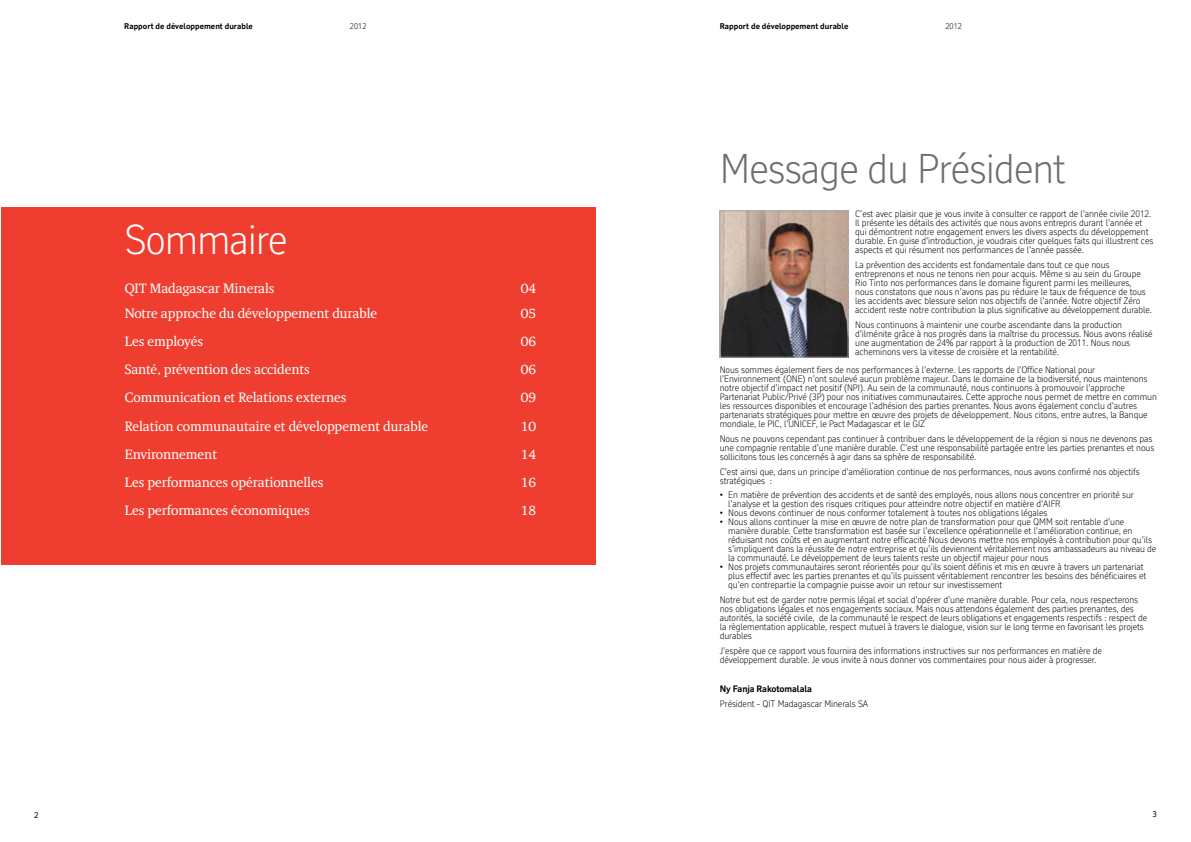
<style>
.page{position:relative;width:1191px;height:842px;background:#fff}
.page>*{position:absolute;margin:0;border:0;box-sizing:border-box;transform-origin:0 0}
.t1{font:300 40px "RT Vickerman";letter-spacing:-.03em;color:#6d6e71}
.t2{font:300 40px "RT Vickerman";letter-spacing:-.03em;color:#fff}
.t3{font:14px "RT Albanese";letter-spacing:-.01em;color:#fff}
.t4{font:300 9px/9px "RT Vickerman";letter-spacing:-.01em;color:#000}
.t5{font:700 9px "RT Vickerman";letter-spacing:-.01em;color:#000}
.t6{font:700 8px "RT Vickerman";color:#000}
.t7{font:300 8px "RT Vickerman";color:#000}
.t8{font:8px "RT Vickerman";color:#000}
</style>
<div class="page">
<div style="left:1px;top:208px;width:594px;height:357px;background:#ef3e2f"></div>
<img style="left:721px;top:212px;width:125px;height:144px">
<div style="left:719px;top:210px;width:129px;height:148px;border:1px solid #a7a9ac"></div>
<p class="t6" style="left:124px;top:21px;width:130px">Rapport de développement durable</p>
<p class="t7" style="left:350px;top:21px;width:18px">2012</p>
<p class="t6" style="left:720px;top:21px;width:130px">Rapport de développement durable</p>
<p class="t7" style="left:945px;top:21px;width:18px">2012</p>
<h1 class="t2" style="left:125px;top:216px;width:164px">Sommaire</h1>
<h2 class="t3" style="left:125px;top:280px;width:151px">QIT Madagascar Minerals</h2>
<h2 class="t3" style="left:521px;top:280px;width:17px">04</h2>
<h2 class="t3" style="left:125px;top:305px;width:254px">Notre approche du développement durable</h2>
<h2 class="t3" style="left:521px;top:305px;width:17px">05</h2>
<h2 class="t3" style="left:125px;top:333px;width:80px">Les employés</h2>
<h2 class="t3" style="left:521px;top:333px;width:17px">06</h2>
<h2 class="t3" style="left:125px;top:362px;width:187px">Santé, prévention des accidents</h2>
<h2 class="t3" style="left:521px;top:362px;width:17px">06</h2>
<h2 class="t3" style="left:125px;top:390px;width:223px">Communication et Relations externes</h2>
<h2 class="t3" style="left:521px;top:390px;width:17px">09</h2>
<h2 class="t3" style="left:125px;top:418px;width:305px">Relation communautaire et développement durable</h2>
<h2 class="t3" style="left:521px;top:418px;width:17px">10</h2>
<h2 class="t3" style="left:125px;top:446px;width:94px">Environnement</h2>
<h2 class="t3" style="left:521px;top:446px;width:17px">14</h2>
<h2 class="t3" style="left:125px;top:474px;width:200px">Les performances opérationnelles</h2>
<h2 class="t3" style="left:521px;top:474px;width:17px">16</h2>
<h2 class="t3" style="left:125px;top:502px;width:187px">Les performances économiques</h2>
<h2 class="t3" style="left:521px;top:502px;width:17px">18</h2>
<h1 class="t1" style="left:720px;top:144px;width:348px">Message du Président</h1>
<p class="t4" style="left:855px;top:210px;width:300px">C’est avec plaisir que je vous invite à consulter ce rapport de l’année civile 2012.<br>Il présente les détails des activités que nous avons entrepris durant l’année et qui démontrent notre engagement envers les divers aspects du développement durable. En guise d’introduction, je voudrais citer quelques faits qui illustrent ces aspects et qui résument nos performances de l’année passée.</p>
<p class="t4" style="left:855px;top:260px;width:298px">La prévention des accidents est fondamentale dans tout ce que nous entreprenons et nous ne tenons rien pour acquis. Même si au sein du Groupe Rio Tinto nos performances dans le domaine figurent parmi les meilleures,<br>nous constatons que nous n’avons pas pu réduire le taux de fréquence de tous les accidents avec blessure selon nos objectifs de l’année. Notre objectif Zéro accident reste notre contribution la plus significative au développement durable.</p>
<p class="t4" style="left:855px;top:320px;width:299px">Nous continuons à maintenir une courbe ascendante dans la production d’ilménite grâce à nos progrès dans la maîtrise du processus. Nous avons réalisé une augmentation de 24% par rapport à la production de 2011. Nous nous acheminons vers la vitesse de croisière et la rentabilité.</p>
<p class="t4" style="left:720px;top:365px;width:438px">Nous sommes également fiers de nos performances à l’externe. Les rapports de l’Office National pour l’Environnement (ONE) n’ont soulevé aucun problème majeur. Dans le domaine de la biodiversité, nous maintenons notre objectif d’impact net positif (NPI). Au sein de la communauté, nous continuons à promouvoir l’approche Partenariat Public/Privé (3P) pour nos initiatives communautaires. Cette approche nous permet de mettre en commun les ressources disponibles et encourage l’adhésion des parties prenantes. Nous avons également conclu d’autres partenariats stratégiques pour mettre en œuvre des projets de développement. Nous citons, entre autres, la Banque mondiale, le PIC, l’UNICEF, le Pact Madagascar et le GIZ</p>
<p class="t4" style="left:720px;top:434px;width:436px">Nous ne pouvons cependant pas continuer à contribuer dans le développement de la région si nous ne devenons pas une compagnie rentable d’une manière durable. C’est une responsabilité partagée entre les parties prenantes et nous sollicitons tous les concernés à agir dans sa sphère de responsabilité.</p>
<p class="t4" style="left:720px;top:467px;width:421px">C’est ainsi que, dans un principe d’amélioration continue de nos performances, nous avons confirmé nos objectifs stratégiques :</p>
<p class="t4" style="left:728px;top:490px;width:407px;text-indent:-9px">• En matière de prévention des accidents et de santé des employés, nous allons nous concentrer en priorité sur l’analyse et la gestion des risques critiques pour atteindre notre objectif en matière d’AIFR</p>
<p class="t4" style="left:720px;top:508px;width:329px">• Nous devons continuer de nous conformer totalement à toutes nos obligations légales</p>
<p class="t4" style="left:728px;top:517px;width:429px;text-indent:-9px">• Nous allons continuer la mise en œuvre de notre plan de transformation pour que QMM soit rentable d’une manière durable. Cette transformation est basée sur l’excellence opérationnelle et l’amélioration continue, en réduisant nos coûts et en augmentant notre efficacité Nous devons mettre nos employés à contribution pour qu’ils s’impliquent dans la réussite de notre entreprise et qu’ils deviennent véritablement nos ambassadeurs au niveau de la communauté. Le développement de leurs talents reste un objectif majeur pour nous</p>
<p class="t4" style="left:728px;top:562px;width:419px;text-indent:-9px">• Nos projets communautaires seront réorientés pour qu’ils soient définis et mis en œuvre à travers un partenariat plus effectif avec les parties prenantes et qu’ils puissent véritablement rencontrer les besoins des bénéficiaires et qu’en contrepartie la compagnie puisse avoir un retour sur investissement</p>
<p class="t4" style="left:720px;top:595px;width:429px">Notre but est de garder notre permis légal et social d’opérer d’une manière durable. Pour cela, nous respecterons nos obligations légales et nos engagements sociaux. Mais nous attendons également des parties prenantes, des autorités, la société civile, de la communauté le respect de leurs obligations et engagements respectifs : respect de la règlementation applicable, respect mutuel à travers le dialogue, vision sur le long terme en favorisant les projets durables</p>
<p class="t4" style="left:720px;top:646px;width:383px">J’espère que ce rapport vous fournira des informations instructives sur nos performances en matière de développement durable. Je vous invite à nous donner vos commentaires pour nous aider à progresser.</p>
<p class="t5" style="left:720px;top:683px;width:94px">Ny Fanja Rakotomalala</p>
<p class="t4" style="left:720px;top:699px;width:150px">Président - QIT Madagascar Minerals SA</p>
<p class="t8" style="left:34px;top:810px;width:6px">2</p>
<p class="t8" style="left:1152px;top:809px;width:6px">3</p>
</div>
